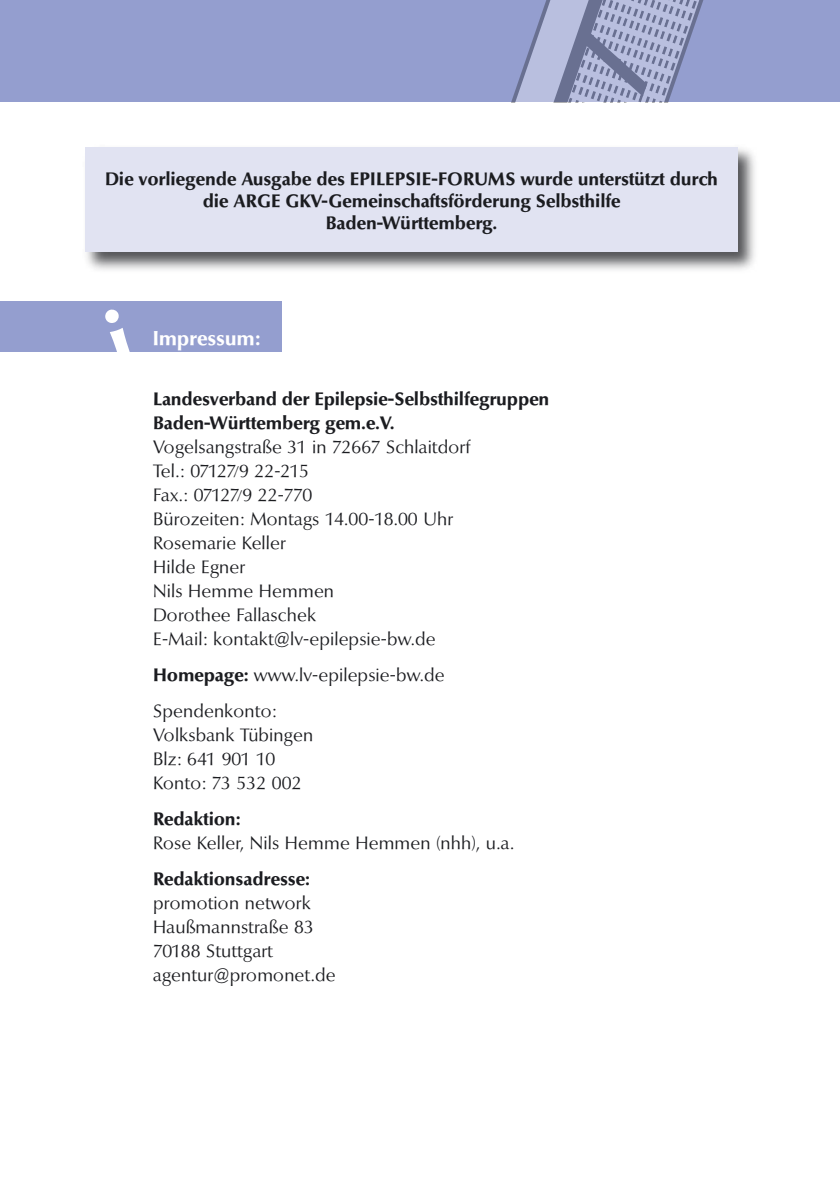
<style>
.page{position:relative;width:840px;height:1191px;background:#fff}
.page>*{position:absolute;margin:0;border:0;box-sizing:border-box;transform-origin:0 0}
.t1{font:700 20px "Optima BQ";letter-spacing:.01em;color:#fff}
.t2{font:18px/24px "Optima BQ";letter-spacing:.01em;color:#1b1c20}
.t3{font:700 18px/22px "Optima BQ";letter-spacing:.01em;color:#1b1c20}
.s1{font-weight:700}
</style>
<div class="page">
<div style="left:0;top:0;width:839px;height:102px;background:#949ecf"></div>
<svg style="left:511px;top:0;width:193px;height:103px"></svg>
<hr style="left:839px;top:1148px;width:1px;height:43px;background:#949ecf">
<div style="left:82px;top:144px;width:677px;height:130px;background:#1b1c20;opacity:.75"></div>
<div style="left:85px;top:147px;width:652px;height:105px;background:#e1e3f2"></div>
<div style="left:0;top:301px;width:282px;height:50px;background:#949ecf"></div>
<svg style="left:103px;top:351px;width:33px;height:1px"></svg>
<p class="t3" style="left:202px;top:169px;width:516px;text-indent:-97px">Die vorliegende Ausgabe des EPILEPSIE-FORUMS wurde unterstützt durch die ARG</p>
<p class="t3" style="left:326px;top:191px;width:296px;text-indent:-55px">E GKV-Gemeinschaftsförderung Selbsthilfe<br>Baden-Württemberg.</p>
<p class="t1" style="left:153px;top:327px;width:109px">Impressum:</p>
<p class="t3" style="left:153px;top:387px;width:397px;line-height:24px">Landesverband der Epilepsie-Selbsthilfegruppen<br>Baden-Württemberg gem.e.V.</p>
<p class="t2" style="left:153px;top:435px;width:318px">Vogelsangstraße 31 in 72667 Schlaitdorf<br>Tel.: 07127/9 22-215<br>Fax.: 07127/9 22-770<br>Bürozeiten: Montags 14.00-18.00 Uhr<br>Rosemarie Keller<br>Hilde Egner<br>Nils Hemme Hemmen<br>Dorothee Fallaschek<br>E-Mail: kontakt@lv-epilepsie-bw.de</p>
<p class="t2" style="left:153px;top:657px;width:292px;line-height:36px"><span class="s1">Homepage:</span> www.lv-epilepsie-bw.de<br>Spendenkonto:</p>
<p class="t2" style="left:153px;top:723px;width:161px">Volksbank Tübingen<br>Blz: 641 901 10<br>Konto: 73 532 002</p>
<p class="t3" style="left:153px;top:808px;width:89px">Redaktion:</p>
<p class="t2" style="left:153px;top:831px;width:362px">Rose Keller, Nils Hemme Hemmen (nhh), u.a.</p>
<p class="t3" style="left:153px;top:868px;width:158px">Redaktionsadresse:</p>
<p class="t2" style="left:153px;top:891px;width:184px">promotion network<br>Haußmannstraße 83<br>70188 Stuttgart agentur@promonet.de</p>
</div>
